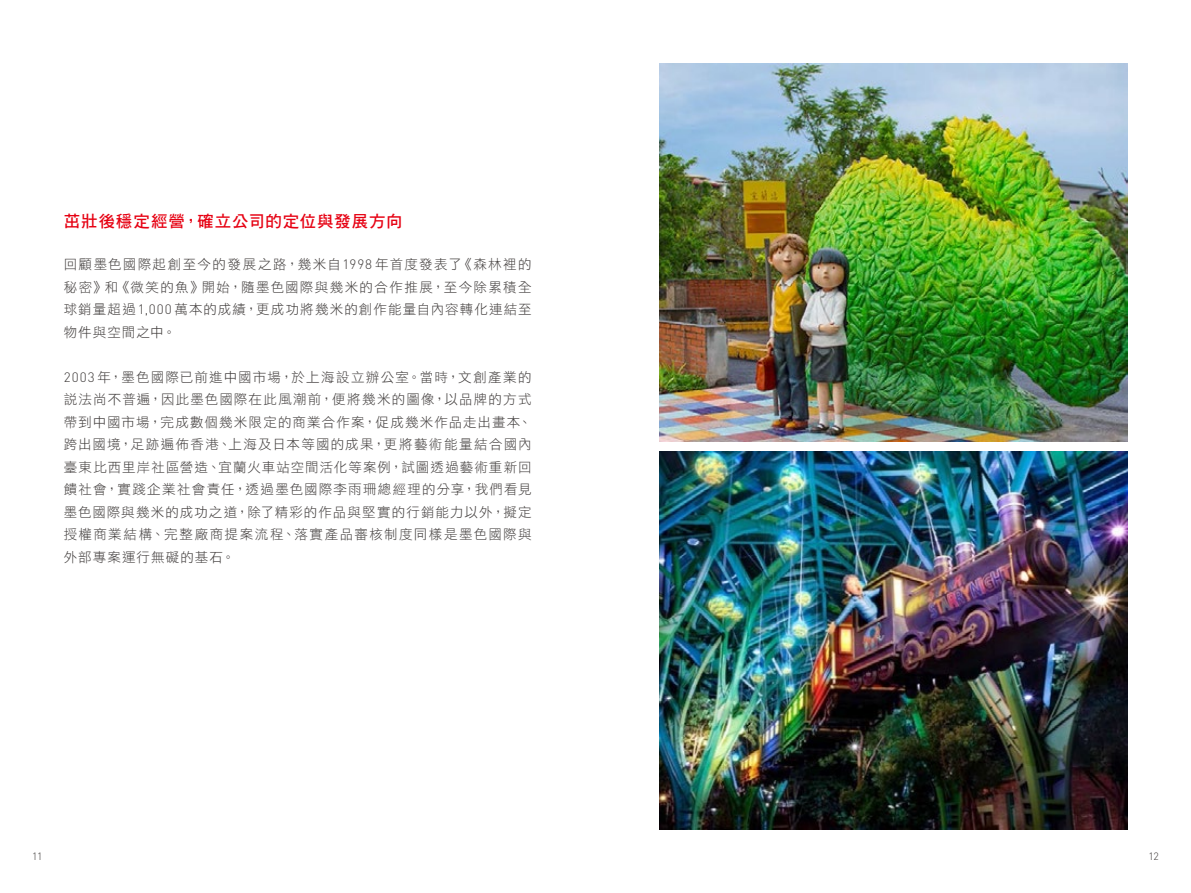
<style>
.page{position:relative;width:1191px;height:893px;background:#fff}
.page>*{position:absolute;margin:0;border:0;box-sizing:border-box;transform-origin:0 0}
.t1{font:16.5px "DF Hei Std W7";letter-spacing:.045em;color:#e60012}
.t2{font:13.5px/22.5px "DF Hei Std W3";letter-spacing:.095em;color:#3e3a39;text-align:justify}
.t3{font:300 10.5px "DIN";color:#3e3a39}
.s1{font-family:"DIN";font-weight:300}
</style>
<div class="page">
<img style="left:659px;top:64px;width:468px;height:377px">
<img style="left:659px;top:452px;width:468px;height:377px">
<p class="t1" style="left:64px;top:212px;width:340px">茁壯後穩定經營，確立公司的定位與發展方向</p>
<p class="t2" style="left:64px;top:253px;width:469px">回顧墨色國際起創至今的發展之路，幾米自<span class="s1">1998</span>年首度發表了《森林裡的秘密》和《微笑的魚》開始，隨墨色國際與幾米的合作推展，至今除累積全球銷量超過<span class="s1">1,000</span> 萬本的成績，更成功將幾米的創作能量自內容轉化連結至物件與空間之中。</p>
<p class="t2" style="left:64px;top:365px;width:469px"><span class="s1">2003</span> 年，墨色國際已前進中國市場，於上海設立辦公室。當時，文創產業的說法尚不普遍，因此墨色國際在此風潮前，便將幾米的圖像，以品牌的方式帶到中國市場，完成數個幾米限定的商業合作案，促成幾米作品走出畫本、跨出國境，足跡遍佈香港、上海及日本等國的成果，更將藝術能量結合國內臺東比西里岸社區營造、宜蘭火車站空間活化等案例，試圖透過藝術重新回饋社會，實踐企業社會責任，透過墨色國際李雨珊總經理的分享，我們看見墨色國際與幾米的成功之道，除了精彩的作品與堅實的行銷能力以外，擬定授權商業結構、完整廠商提案流程、落實產品審核制度同樣是墨色國際與外部專案運行無礙的基石。</p>
<p class="t3" style="left:32px;top:849px;width:12px">11</p>
<p class="t3" style="left:1148px;top:849px;width:12px">12</p>
</div>
